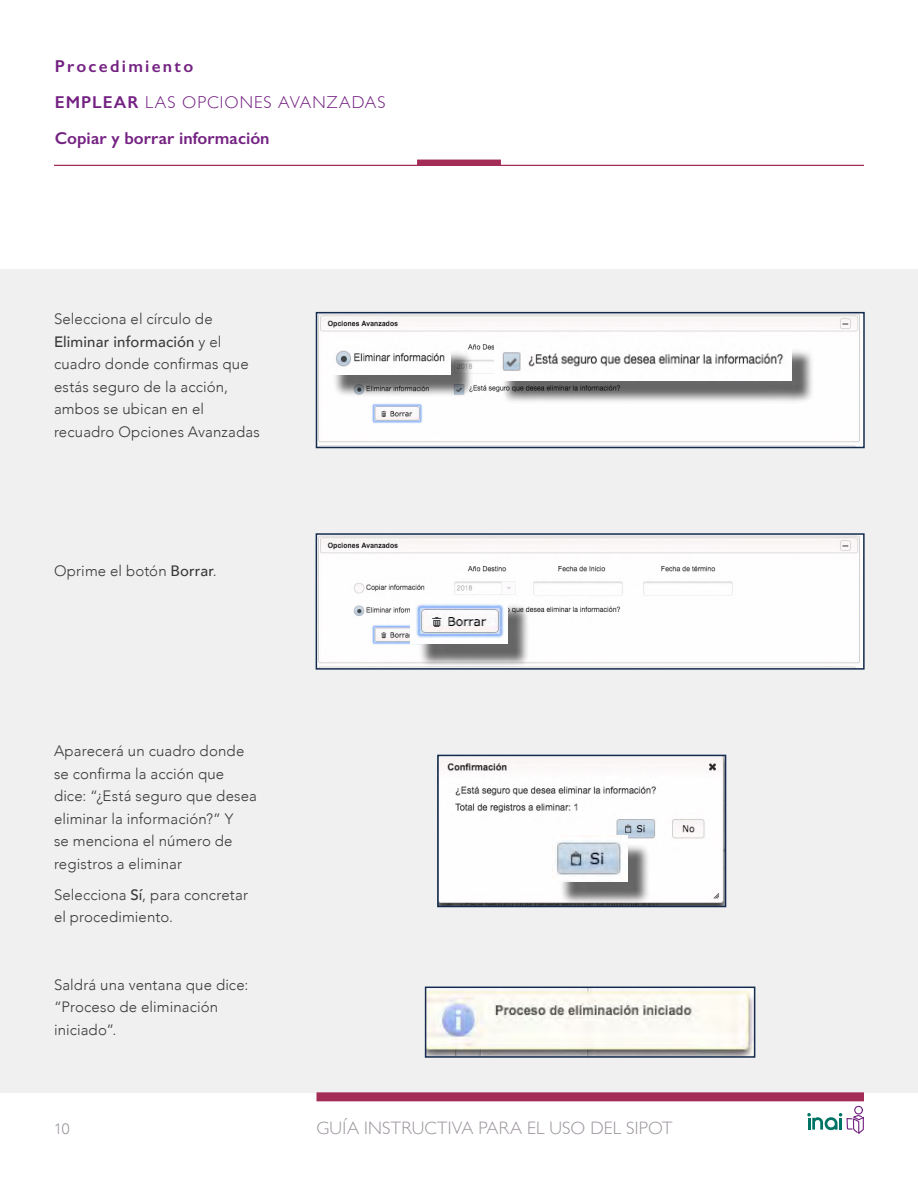
<style>
.page{position:relative;width:918px;height:1188px;background:#fff}
.page>*{position:absolute;margin:0;border:0;box-sizing:border-box;transform-origin:0 0}
.t1{font:300 18px "Gill Sans";letter-spacing:.01em;color:#9c959d}
.t2{font:600 17.25px/36px "Gill Sans";letter-spacing:.005em;color:#742282}
.t3{font:300 15px/22.5px "Avenir";letter-spacing:.01em;color:#3a3a3c}
.t4{font:300 15px "Avenir";color:#9c959d}
.s1{font-weight:300}
.s2{font-weight:500}
</style>
<div class="page">
<hr style="left:54px;top:165px;width:810px;height:1px;background:#a42d57">
<div style="left:417px;top:160px;width:84px;height:6px;background:#a42d57"></div>
<div style="left:0;top:269px;width:918px;height:823px;background:#f0f0f0"></div>
<div style="left:316px;top:1092px;width:548px;height:9px;background:#a42d57"></div>
<div style="left:854px;top:1106px;width:9px;height:9px;border:1px solid #742282;border-radius:50%"></div>
<svg style="left:807px;top:1113px;width:57px;height:21px"></svg>
<img style="left:319px;top:315px;width:543px;height:130px">
<div style="left:316px;top:312px;width:549px;height:136px;border:2px solid #132b4e"></div>
<div style="left:332px;top:350px;width:141px;height:47px;background:#000;opacity:.6"></div>
<img style="left:326px;top:343px;width:124px;height:31px">
<div style="left:501px;top:348px;width:314px;height:55px;background:#000;opacity:.6"></div>
<img style="left:494px;top:341px;width:297px;height:39px">
<img style="left:319px;top:536px;width:543px;height:131px">
<div style="left:316px;top:533px;width:549px;height:137px;border:2px solid #132b4e"></div>
<div style="left:418px;top:603px;width:112px;height:64px;background:#000;opacity:.6"></div>
<img style="left:411px;top:596px;width:96px;height:48px">
<img style="left:440px;top:759px;width:283px;height:145px">
<div style="left:437px;top:755px;width:289px;height:152px;border:2px solid #132b4e"></div>
<div style="left:559px;top:843px;width:92px;height:62px;background:#000;opacity:.6"></div>
<img style="left:553px;top:836px;width:75px;height:46px">
<img style="left:428px;top:990px;width:324px;height:65px">
<div style="left:425px;top:987px;width:330px;height:71px;border:2px solid #132b4e"></div>
<p class="t2" style="left:55px;top:48px;width:332px">Procedimiento<br>EMPLEAR <span class="s1">LAS OPCIONES AVANZADAS<br></span>Copiar y borrar información</p>
<p class="t3" style="left:54px;top:308px;width:207px">Selecciona el círculo de<br><span class="s2">Eliminar información</span> y el cuadro donde confirmas que estás seguro de la acción, ambos se ubican en el recuadro Opciones Avanzadas</p>
<p class="t3" style="left:54px;top:560px;width:164px">Oprime el botón <span class="s2">Borrar</span>.</p>
<p class="t3" style="left:54px;top:740px;width:204px">Aparecerá un cuadro donde se confirma la acción que dice: “¿Está seguro que desea eliminar la información?” Y<br>se menciona el número de registros a eliminar</p>
<p class="t3" style="left:54px;top:884px;width:196px">Selecciona <span class="s2">Sí</span>, para concretar el procedimiento.</p>
<p class="t3" style="left:54px;top:974px;width:196px">Saldrá una ventana que dice: “Proceso de eliminación iniciado”.</p>
<p class="t4" style="left:54px;top:1120px;width:17px">10</p>
<p class="t1" style="left:316px;top:1114px;width:358px">GUÍA INSTRUCTIVA PARA EL USO DEL SIPOT</p>
</div>
